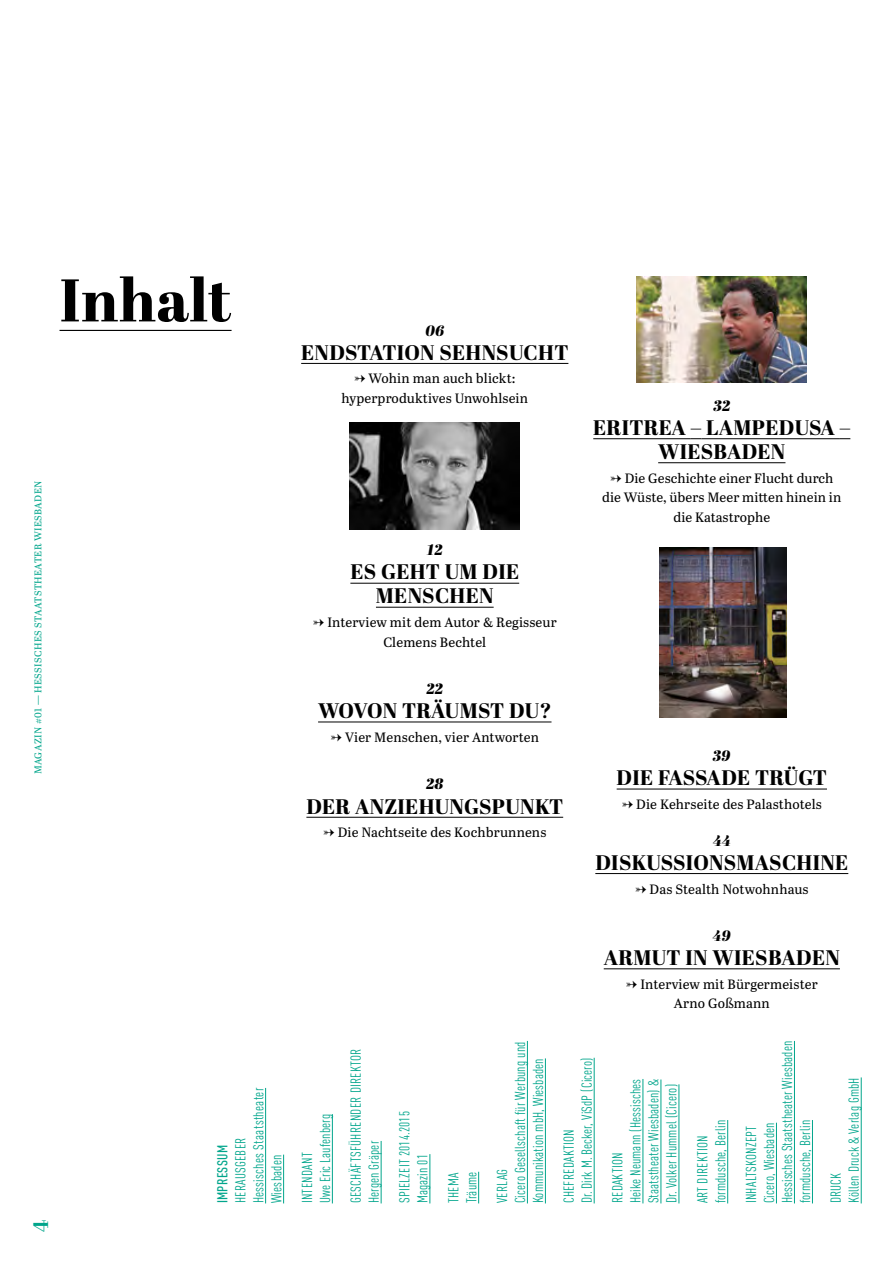
<style>
.page{position:relative;width:893px;height:1263px;background:#fff}
.page>*{position:absolute;margin:0;border:0;box-sizing:border-box;transform-origin:0 0}
.t1{font:800 60px "Abril Display";letter-spacing:.01em;color:#000}
.t2{font:800 21px/24px "Abril Display";letter-spacing:.015em;color:#000;text-align:center}
.t3{font:700 21px "Abril Display";color:#00a58b}
.t4{font:italic 15px "Abril Fatface";letter-spacing:.015em;color:#000}
.t5{font:condensed 14.25px/18px "DIN Pro";letter-spacing:.01em;color:#00a58b}
.t6{font:500 condensed 14.25px "DIN Pro";letter-spacing:.02em;color:#00a58b}
.t7{font:13.5px/19.5px "Abril Text";letter-spacing:.01em;color:#000;text-align:center}
.t8{font:9.75px "Abril Text";letter-spacing:.04em;color:#00a58b}
</style>
<div class="page">
<hr style="left:60px;top:330px;width:172px;height:1px;background:#000">
<hr style="left:301px;top:363px;width:267px;height:1px;background:#000">
<hr style="left:350px;top:583px;width:169px;height:1px;background:#000">
<hr style="left:376px;top:607px;width:118px;height:1px;background:#000">
<hr style="left:318px;top:722px;width:233px;height:1px;background:#000">
<hr style="left:306px;top:817px;width:257px;height:1px;background:#000">
<hr style="left:593px;top:438px;width:98px;height:1px;background:#000">
<hr style="left:702px;top:438px;width:138px;height:1px;background:#000">
<hr style="left:658px;top:462px;width:127px;height:1px;background:#000">
<hr style="left:617px;top:789px;width:210px;height:1px;background:#000">
<hr style="left:595px;top:873px;width:253px;height:1px;background:#000">
<hr style="left:604px;top:968px;width:236px;height:1px;background:#000">
<img style="left:659px;top:547px;width:128px;height:170px">
<img style="left:350px;top:423px;width:170px;height:106px">
<img style="left:637px;top:276px;width:170px;height:107px">
<hr style="left:265px;top:1088px;width:1px;height:115px;background:#00a58b">
<hr style="left:283px;top:1154px;width:1px;height:49px;background:#00a58b">
<hr style="left:332px;top:1114px;width:1px;height:89px;background:#00a58b">
<hr style="left:381px;top:1141px;width:1px;height:62px;background:#00a58b">
<hr style="left:430px;top:1154px;width:1px;height:49px;background:#00a58b">
<hr style="left:478px;top:1172px;width:1px;height:31px;background:#00a58b">
<hr style="left:527px;top:1041px;width:1px;height:162px;background:#00a58b">
<hr style="left:545px;top:1058px;width:1px;height:145px;background:#00a58b">
<hr style="left:594px;top:1058px;width:1px;height:145px;background:#00a58b">
<hr style="left:643px;top:1079px;width:1px;height:124px;background:#00a58b">
<hr style="left:661px;top:1079px;width:1px;height:124px;background:#00a58b">
<hr style="left:679px;top:1084px;width:1px;height:119px;background:#00a58b">
<hr style="left:727px;top:1120px;width:1px;height:83px;background:#00a58b">
<hr style="left:776px;top:1123px;width:1px;height:80px;background:#00a58b">
<hr style="left:794px;top:1041px;width:1px;height:162px;background:#00a58b">
<hr style="left:812px;top:1120px;width:1px;height:83px;background:#00a58b">
<hr style="left:861px;top:1077px;width:1px;height:126px;background:#00a58b">
<h1 class="t1" style="left:60px;top:258px;width:174px">Inhalt</h1>
<p class="t8" style="left:31px;top:774px;width:295px;rotate:-90deg">MAGAZIN #01 — HESSISCHES STAATSTHEATER WIESBADEN</p>
<h2 class="t3" style="left:26px;top:1232px;width:14px;rotate:-90deg">4</h2>
<p class="t5" style="left:230px;top:1203px;width:117px;rotate:-90deg">HERAUSGEBER<br>Hessisches Staatstheater<br>Wiesbaden</p>
<p class="t6" style="left:212px;top:1203px;width:60px;rotate:-90deg">IMPRESSUM</p>
<p class="t4" style="left:425px;top:320px;width:20px">06</p>
<h2 class="t2" style="left:301px;top:341px;width:269px">ENDSTATION SEHNSUCHT</h2>
<p class="t7" style="left:342px;top:368px;width:188px">U Wohin man auch blickt: hyperproduktives Unwohlsein</p>
<p class="t4" style="left:427px;top:539px;width:17px">12</p>
<h2 class="t2" style="left:350px;top:561px;width:170px">ES GEHT UM DIE<br>MENSCHEN</h2>
<p class="t7" style="left:313px;top:612px;width:245px">U Interview mit dem Autor &amp; Regisseur<br>Clemens Bechtel</p>
<p class="t4" style="left:426px;top:678px;width:18px">22</p>
<h2 class="t2" style="left:318px;top:700px;width:235px">WOVON TRÄUMST DU?</h2>
<p class="t7" style="left:331px;top:727px;width:210px">U Vier Menschen, vier Antworten</p>
<p class="t4" style="left:426px;top:773px;width:19px">28</p>
<h2 class="t2" style="left:306px;top:795px;width:258px">DER ANZIEHUNGSPUNKT</h2>
<p class="t7" style="left:323px;top:822px;width:225px">U Die Nachtseite des Kochbrunnens</p>
<p class="t4" style="left:713px;top:395px;width:18px">32</p>
<h2 class="t2" style="left:593px;top:417px;width:259px">ERITREA – LAMPEDUSA –<br>WIESBADEN</h2>
<p class="t7" style="left:602px;top:468px;width:241px">U Die Geschichte einer Flucht durch die Wüste, übers Meer mitten hinein in die Katastrophe</p>
<p class="t4" style="left:713px;top:745px;width:19px">39</p>
<h2 class="t2" style="left:617px;top:767px;width:212px">DIE FASSADE TRÜGT</h2>
<p class="t7" style="left:622px;top:794px;width:202px">U Die Kehrseite des Palasthotels</p>
<p class="t4" style="left:713px;top:830px;width:20px">44</p>
<h2 class="t2" style="left:595px;top:852px;width:254px">DISKUSSIONSMASCHINE</h2>
<p class="t7" style="left:635px;top:878px;width:175px">U Das Stealth Notwohnhaus</p>
<p class="t4" style="left:713px;top:925px;width:20px">49</p>
<h2 class="t2" style="left:604px;top:947px;width:238px">ARMUT IN WIESBADEN</h2>
<p class="t7" style="left:626px;top:974px;width:193px">U Interview mit Bürgermeister<br>Arno Goßmann</p>
<p class="t5" style="left:297px;top:1203px;width:91px;rotate:-90deg">INTENDANT<br>Uwe Eric Laufenberg</p>
<p class="t5" style="left:346px;top:1203px;width:156px;rotate:-90deg">GESCHÄFTSFÜHRENDER DIREKTOR<br>Hergen Gräper</p>
<p class="t5" style="left:395px;top:1203px;width:94px;rotate:-90deg">SPIELZEIT 2014.2015<br>Magazin 01</p>
<p class="t5" style="left:443px;top:1203px;width:33px;rotate:-90deg">THEMA<br>Träume</p>
<p class="t5" style="left:492px;top:1203px;width:163px;rotate:-90deg">VERLAG<br>Cicero Gesellschaft für Werbung und<br>Kommunikation mbH, Wiesbaden</p>
<p class="t5" style="left:559px;top:1203px;width:147px;rotate:-90deg">CHEFREDAKTION<br>Dr. Dirk M. Becker, ViSdP (Cicero)</p>
<p class="t5" style="left:607px;top:1203px;width:126px;rotate:-90deg">REDAKTION<br>Heike Neumann (Hessisches<br>Staatstheater Wiesbaden) &amp;<br>Dr. Volker Hummel (Cicero)</p>
<p class="t5" style="left:692px;top:1203px;width:85px;rotate:-90deg">ART DIREKTION formdusche, Berlin</p>
<p class="t5" style="left:741px;top:1203px;width:164px;rotate:-90deg">INHALTSKONZEPT<br>Cicero, Wiesbaden<br>Hessisches Staatstheater Wiesbaden formdusche, Berlin</p>
<p class="t5" style="left:826px;top:1203px;width:127px;rotate:-90deg">DRUCK<br>Köllen Druck &amp; Verlag GmbH</p>
</div>
